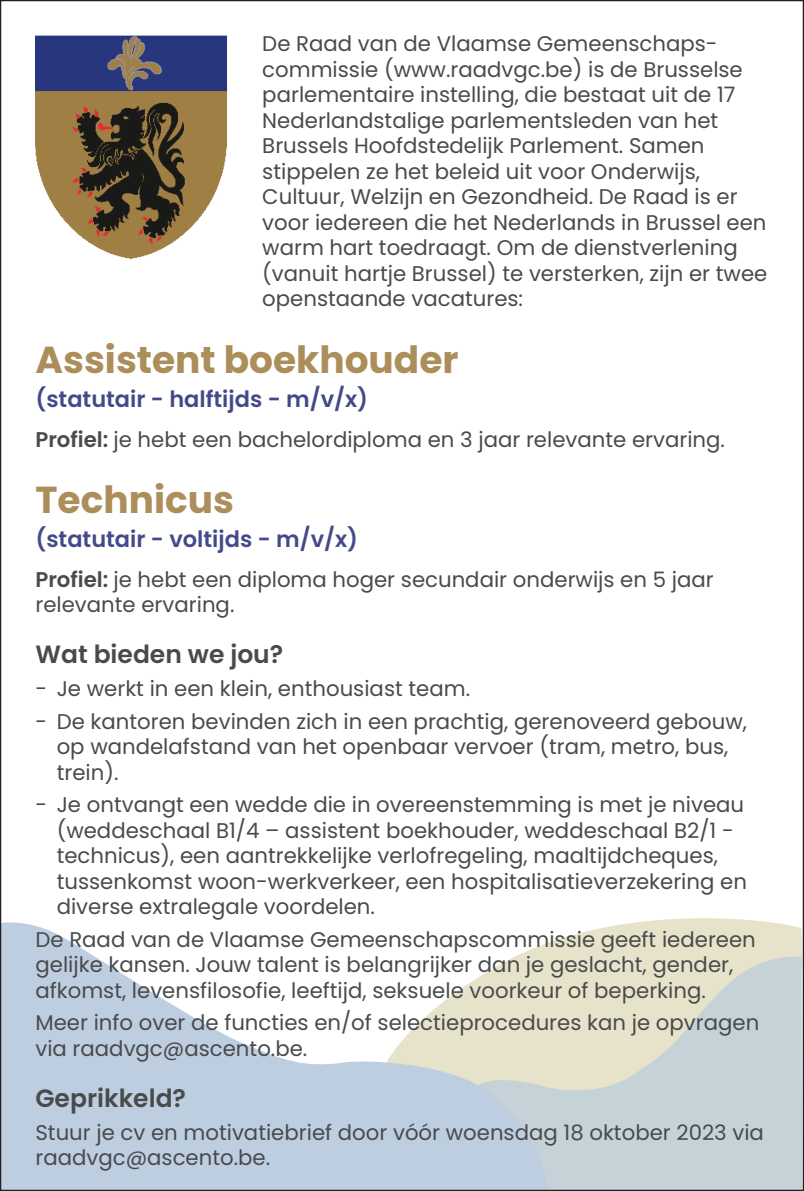
<style>
.page{position:relative;width:804px;height:1191px;background:#fff}
.page>*{position:absolute;margin:0;border:0;box-sizing:border-box;transform-origin:0 0}
.t1{font:700 37.5px "Poppins";color:#ac8e5b}
.t2{font:600 25px "Poppins";color:#494a4b}
.t3{font:600 22.5px "Poppins";color:#444a89}
.t4{font:21.25px/25.5px "Poppins";color:#494a4b}
.s1{font-weight:600}
</style>
<div class="page">
<svg style="left:548px;top:918px;width:254px;height:36px;fill:#e7e3ca"></svg>
<svg style="left:548px;top:954px;width:254px;height:235px;background:#d0d8d3"></svg>
<svg style="left:2px;top:922px;width:546px;height:267px;fill:#bdcee0"></svg>
<img style="left:35px;top:35px;width:192px;height:224px">
<p class="t4" style="left:262px;top:31px;width:506px">De Raad van de Vlaamse Gemeenschaps&shy;commissie (www.raadvgc.be) is de Brusselse parlementaire instelling, die bestaat uit de 17<br>Nederlandstalige parlementsleden van het Brussels Hoofdstedelijk Parlement. Samen stippelen ze het beleid uit voor Onderwijs, Cultuur, Welzijn en Gezondheid. De Raad is er voor iedereen die het Nederlands in Brussel een warm hart toedraagt. Om de dienstverlening (vanuit hartje Brussel) te versterken, zijn er twee openstaande vacatures:</p>
<h1 class="t1" style="left:35px;top:338px;width:424px">Assistent boekhouder</h1>
<p class="t3" style="left:35px;top:386px;width:334px">(statutair - halftijds - m/v/x)</p>
<p class="t4" style="left:35px;top:426px;width:691px"><span class="s1">Profiel:</span> je hebt een bachelordiploma en 3 jaar relevante ervaring.</p>
<h1 class="t1" style="left:35px;top:478px;width:200px">Technicus</h1>
<p class="t3" style="left:35px;top:526px;width:324px">(statutair - voltijds - m/v/x)</p>
<p class="t4" style="left:35px;top:566px;width:679px"><span class="s1">Profiel:</span> je hebt een diploma hoger secundair onderwijs en 5 jaar relevante ervaring.</p>
<p class="t2" style="left:35px;top:640px;width:249px">Wat bieden we jou?</p>
<p class="t4" style="left:35px;top:676px;width:436px">- Je werkt in een klein, enthousiast team.</p>
<p class="t4" style="left:57px;top:708px;width:691px;text-indent:-21px">- De kantoren bevinden zich in een prachtig, gerenoveerd gebouw, op wandelafstand van het openbaar vervoer (tram, metro, bus, trein).</p>
<p class="t4" style="left:57px;top:792px;width:691px;text-indent:-21px">- Je ontvangt een wedde die in overeenstemming is met je niveau (weddeschaal B1/4 – assistent boekhouder, weddeschaal B2/1 - technicus), een aantrekkelijke verlofregeling, maaltijdcheques, tussenkomst woon-werkverkeer, een hospitalisatieverzekering en diverse extralegale voordelen.</p>
<p class="t4" style="left:35px;top:926px;width:722px">De Raad van de Vlaamse Gemeenschapscommissie geeft iedereen gelijke kansen. Jouw talent is belangrijker dan je geslacht, gender, afkomst, levensfilosofie, leeftijd, seksuele voorkeur of beperking.</p>
<p class="t4" style="left:35px;top:1010px;width:725px">Meer info over de functies en/of selectieprocedures kan je opvragen via raadvgc@ascento.be.</p>
<p class="t2" style="left:35px;top:1084px;width:152px">Geprikkeld?</p>
<p class="t4" style="left:35px;top:1119px;width:730px">Stuur je cv en motivatiebrief door vóór woensdag 18 oktober 2023 via raadvgc@ascento.be.</p>
</div>
